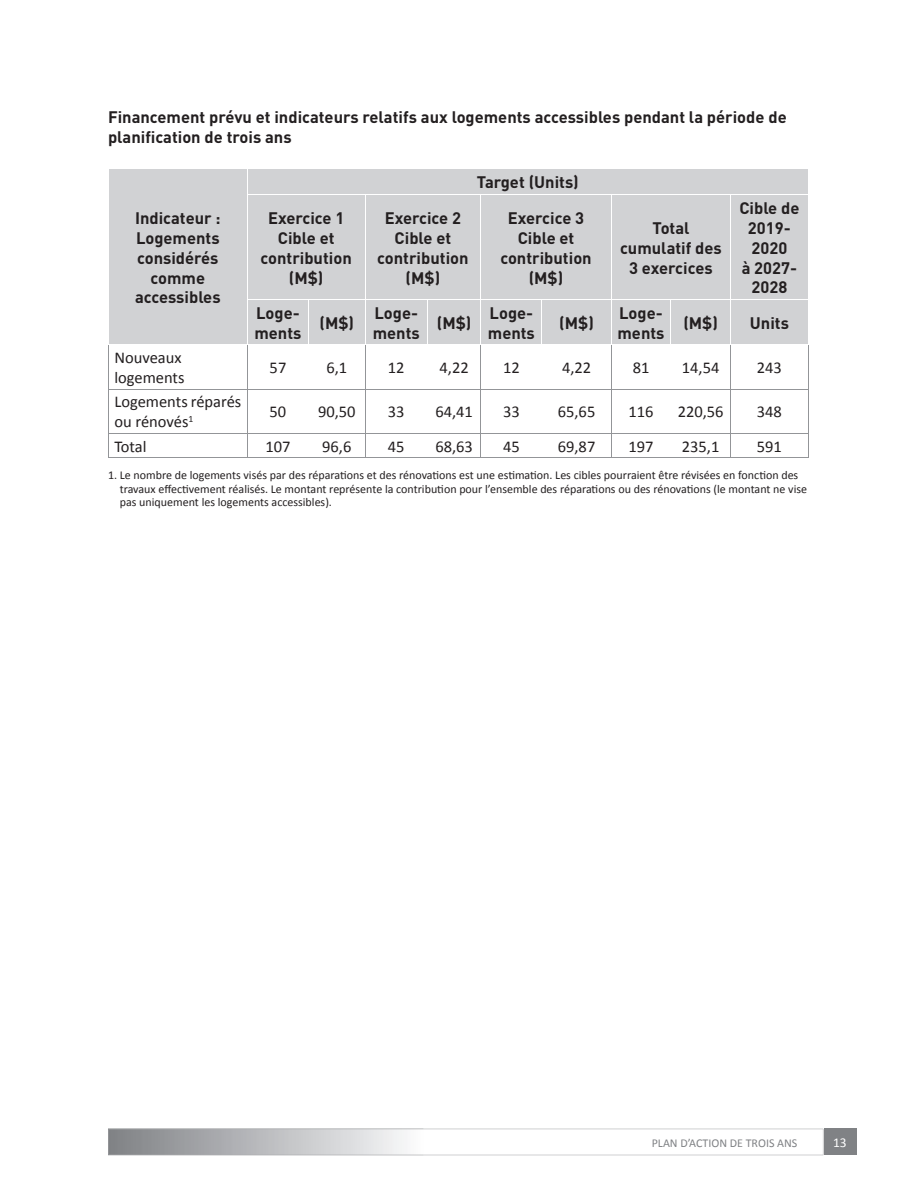
<style>
.page{position:relative;width:918px;height:1188px;background:#fff}
.page>*{position:absolute;margin:0;border:0;box-sizing:border-box;transform-origin:0 0}
.t1{font:700 16.5px/19.8px "DIN";color:#231f20;text-align:center}
.t2{font:16.5px/19.8px "Calibri";color:#231f20}
.t3{font:13.5px "Calibri";color:#fff}
.t4{font:12px/13.5px "Calibri";color:#231f20}
.t5{font:12px "Calibri";color:#808285}
</style>
<div class="page">
<svg style="left:108px;top:1129px;width:715px;height:26px"></svg>
<div style="left:824px;top:1129px;width:32px;height:26px;background:#808285"></div>
<div style="left:109px;top:169px;width:699px;height:175px;background:#d1d2d4"></div>
<hr style="left:247px;top:345px;width:1px;height:44px;background:#939598">
<hr style="left:365px;top:345px;width:1px;height:44px;background:#939598">
<hr style="left:108px;top:345px;width:1px;height:44px;background:#939598">
<hr style="left:480px;top:345px;width:1px;height:44px;background:#939598">
<hr style="left:611px;top:345px;width:1px;height:44px;background:#939598">
<hr style="left:730px;top:345px;width:1px;height:44px;background:#939598">
<hr style="left:808px;top:345px;width:1px;height:44px;background:#939598">
<hr style="left:108px;top:389px;width:139px;height:1px;background:#939598">
<hr style="left:108px;top:389px;width:1px;height:44px;background:#939598">
<hr style="left:108px;top:433px;width:139px;height:1px;background:#939598">
<svg style="left:108px;top:434px;width:1px;height:23px"></svg>
<hr style="left:108px;top:457px;width:139px;height:1px;background:#939598">
<hr style="left:247px;top:389px;width:62px;height:1px;background:#939598">
<hr style="left:247px;top:389px;width:1px;height:44px;background:#939598">
<hr style="left:309px;top:389px;width:56px;height:1px;background:#939598">
<hr style="left:365px;top:389px;width:62px;height:1px;background:#939598">
<hr style="left:365px;top:389px;width:1px;height:44px;background:#939598">
<hr style="left:427px;top:389px;width:54px;height:1px;background:#939598">
<hr style="left:481px;top:389px;width:61px;height:1px;background:#939598">
<hr style="left:480px;top:389px;width:1px;height:44px;background:#939598">
<hr style="left:542px;top:389px;width:69px;height:1px;background:#939598">
<hr style="left:611px;top:389px;width:60px;height:1px;background:#939598">
<hr style="left:611px;top:389px;width:1px;height:44px;background:#939598">
<hr style="left:671px;top:389px;width:60px;height:1px;background:#939598">
<hr style="left:731px;top:389px;width:78px;height:1px;background:#939598">
<hr style="left:730px;top:389px;width:1px;height:44px;background:#939598">
<hr style="left:808px;top:389px;width:1px;height:44px;background:#939598">
<hr style="left:247px;top:433px;width:62px;height:1px;background:#939598">
<svg style="left:247px;top:434px;width:1px;height:23px"></svg>
<hr style="left:309px;top:433px;width:56px;height:1px;background:#939598">
<hr style="left:365px;top:433px;width:62px;height:1px;background:#939598">
<svg style="left:365px;top:434px;width:1px;height:23px"></svg>
<hr style="left:427px;top:433px;width:54px;height:1px;background:#939598">
<hr style="left:481px;top:433px;width:61px;height:1px;background:#939598">
<svg style="left:480px;top:434px;width:1px;height:23px"></svg>
<hr style="left:542px;top:433px;width:69px;height:1px;background:#939598">
<hr style="left:611px;top:433px;width:60px;height:1px;background:#939598">
<svg style="left:611px;top:434px;width:1px;height:23px"></svg>
<hr style="left:671px;top:433px;width:60px;height:1px;background:#939598">
<hr style="left:731px;top:433px;width:78px;height:1px;background:#939598">
<svg style="left:730px;top:434px;width:1px;height:23px"></svg>
<svg style="left:808px;top:434px;width:1px;height:23px"></svg>
<hr style="left:247px;top:457px;width:62px;height:1px;background:#939598">
<hr style="left:309px;top:457px;width:56px;height:1px;background:#939598">
<hr style="left:365px;top:457px;width:62px;height:1px;background:#939598">
<hr style="left:427px;top:457px;width:54px;height:1px;background:#939598">
<hr style="left:481px;top:457px;width:61px;height:1px;background:#939598">
<hr style="left:542px;top:457px;width:69px;height:1px;background:#939598">
<hr style="left:611px;top:457px;width:60px;height:1px;background:#939598">
<hr style="left:671px;top:457px;width:60px;height:1px;background:#939598">
<hr style="left:731px;top:457px;width:78px;height:1px;background:#939598">
<hr style="left:108px;top:345px;width:139px;height:1px;background:#fff">
<svg style="left:247px;top:169px;width:1px;height:25px"></svg>
<hr style="left:247px;top:194px;width:62px;height:1px;background:#fff">
<hr style="left:247px;top:195px;width:1px;height:104px;background:#fff">
<hr style="left:309px;top:194px;width:56px;height:1px;background:#fff">
<hr style="left:365px;top:194px;width:62px;height:1px;background:#fff">
<hr style="left:365px;top:195px;width:1px;height:104px;background:#fff">
<hr style="left:427px;top:194px;width:54px;height:1px;background:#fff">
<hr style="left:481px;top:194px;width:61px;height:1px;background:#fff">
<hr style="left:480px;top:195px;width:1px;height:104px;background:#fff">
<hr style="left:542px;top:194px;width:69px;height:1px;background:#fff">
<hr style="left:611px;top:194px;width:60px;height:1px;background:#fff">
<hr style="left:611px;top:195px;width:1px;height:104px;background:#fff">
<hr style="left:671px;top:194px;width:60px;height:1px;background:#fff">
<hr style="left:731px;top:194px;width:78px;height:1px;background:#fff">
<hr style="left:730px;top:195px;width:1px;height:104px;background:#fff">
<hr style="left:247px;top:299px;width:62px;height:1px;background:#fff">
<hr style="left:247px;top:300px;width:1px;height:45px;background:#fff">
<hr style="left:309px;top:299px;width:56px;height:1px;background:#fff">
<hr style="left:308px;top:300px;width:1px;height:45px;background:#fff">
<hr style="left:365px;top:299px;width:62px;height:1px;background:#fff">
<hr style="left:365px;top:300px;width:1px;height:45px;background:#fff">
<hr style="left:427px;top:299px;width:54px;height:1px;background:#fff">
<hr style="left:427px;top:300px;width:1px;height:45px;background:#fff">
<hr style="left:481px;top:299px;width:61px;height:1px;background:#fff">
<hr style="left:480px;top:300px;width:1px;height:45px;background:#fff">
<hr style="left:542px;top:299px;width:69px;height:1px;background:#fff">
<hr style="left:542px;top:300px;width:1px;height:45px;background:#fff">
<hr style="left:611px;top:299px;width:60px;height:1px;background:#fff">
<hr style="left:611px;top:300px;width:1px;height:45px;background:#fff">
<hr style="left:671px;top:299px;width:60px;height:1px;background:#fff">
<hr style="left:670px;top:300px;width:1px;height:45px;background:#fff">
<hr style="left:731px;top:299px;width:78px;height:1px;background:#fff">
<hr style="left:730px;top:300px;width:1px;height:45px;background:#fff">
<hr style="left:247px;top:345px;width:62px;height:1px;background:#fff">
<hr style="left:365px;top:345px;width:62px;height:1px;background:#fff">
<hr style="left:427px;top:345px;width:54px;height:1px;background:#fff">
<hr style="left:611px;top:345px;width:60px;height:1px;background:#fff">
<hr style="left:671px;top:345px;width:60px;height:1px;background:#fff">
<hr style="left:731px;top:345px;width:78px;height:1px;background:#fff">
<p class="t1" style="left:108px;top:106px;width:680px;text-align:left">Financement prévu et indicateurs relatifs aux logements accessibles pendant la période de planification de trois ans</p>
<p class="t1" style="left:135px;top:208px;width:87px">Indicateur :<br>Logements considérés comme accessibles</p>
<p class="t1" style="left:477px;top:172px;width:104px">Target (Units)</p>
<p class="t1" style="left:261px;top:208px;width:93px">Exercice 1<br>Cible et contribution (M$)</p>
<p class="t1" style="left:377px;top:208px;width:93px">Exercice 2<br>Cible et contribution (M$)</p>
<p class="t1" style="left:500px;top:208px;width:93px">Exercice 3<br>Cible et contribution (M$)</p>
<p class="t1" style="left:620px;top:217px;width:103px">Total cumulatif des<br>3 exercices</p>
<p class="t1" style="left:739px;top:198px;width:62px">Cible de<br>2019-<br>2020<br>à 2027-<br>2028</p>
<p class="t1" style="left:254px;top:303px;width:49px;text-align:left">Loge&shy;ments</p>
<p class="t1" style="left:320px;top:312px;width:36px">(M$)</p>
<p class="t1" style="left:373px;top:303px;width:49px;text-align:left">Loge&shy;ments</p>
<p class="t1" style="left:437px;top:312px;width:36px">(M$)</p>
<p class="t1" style="left:488px;top:303px;width:49px;text-align:left">Loge&shy;ments</p>
<p class="t1" style="left:559px;top:312px;width:36px">(M$)</p>
<p class="t1" style="left:618px;top:303px;width:49px;text-align:left">Loge&shy;ments</p>
<p class="t1" style="left:683px;top:312px;width:36px">(M$)</p>
<p class="t1" style="left:750px;top:312px;width:41px">Units</p>
<p class="t2" style="left:114px;top:347px;width:72px">Nouveaux logements</p>
<p class="t2" style="left:270px;top:357px;width:18px">57</p>
<p class="t2" style="left:326px;top:357px;width:22px">6,1</p>
<p class="t2" style="left:388px;top:357px;width:18px">12</p>
<p class="t2" style="left:440px;top:357px;width:31px">4,22</p>
<p class="t2" style="left:503px;top:357px;width:18px">12</p>
<p class="t2" style="left:562px;top:357px;width:31px">4,22</p>
<p class="t2" style="left:633px;top:357px;width:18px">81</p>
<p class="t2" style="left:682px;top:357px;width:39px">14,54</p>
<p class="t2" style="left:757px;top:357px;width:27px">243</p>
<p class="t2" style="left:114px;top:392px;width:128px">Logements réparés ou rénovés<sup>1</sup></p>
<p class="t2" style="left:270px;top:402px;width:18px">50</p>
<p class="t2" style="left:318px;top:402px;width:39px">90,50</p>
<p class="t2" style="left:388px;top:402px;width:18px">33</p>
<p class="t2" style="left:435px;top:402px;width:39px">64,41</p>
<p class="t2" style="left:503px;top:402px;width:18px">33</p>
<p class="t2" style="left:558px;top:402px;width:39px">65,65</p>
<p class="t2" style="left:628px;top:402px;width:27px">116</p>
<p class="t2" style="left:678px;top:402px;width:47px">220,56</p>
<p class="t2" style="left:757px;top:402px;width:27px">348</p>
<p class="t2" style="left:114px;top:436px;width:34px">Total</p>
<p class="t2" style="left:265px;top:436px;width:27px">107</p>
<p class="t2" style="left:322px;top:436px;width:31px">96,6</p>
<p class="t2" style="left:388px;top:436px;width:18px">45</p>
<p class="t2" style="left:435px;top:436px;width:39px">68,63</p>
<p class="t2" style="left:503px;top:436px;width:18px">45</p>
<p class="t2" style="left:558px;top:436px;width:39px">69,87</p>
<p class="t2" style="left:628px;top:436px;width:27px">197</p>
<p class="t2" style="left:682px;top:436px;width:39px">235,1</p>
<p class="t2" style="left:757px;top:436px;width:27px">591</p>
<p class="t4" style="left:120px;top:468px;width:689px;text-indent:-12px">1. Le nombre de logements visés par des réparations et des rénovations est une estimation. Les cibles pourraient être révisées en fonction des travaux effectivement réalisés. Le montant représente la contribution pour l’ensemble des réparations ou des rénovations (le montant ne vise pas uniquement les logements accessibles).</p>
<p class="t5" style="left:652px;top:1134px;width:147px">PLAN D’ACTION DE TROIS ANS</p>
<p class="t3" style="left:833px;top:1133px;width:15px">13</p>
</div>
